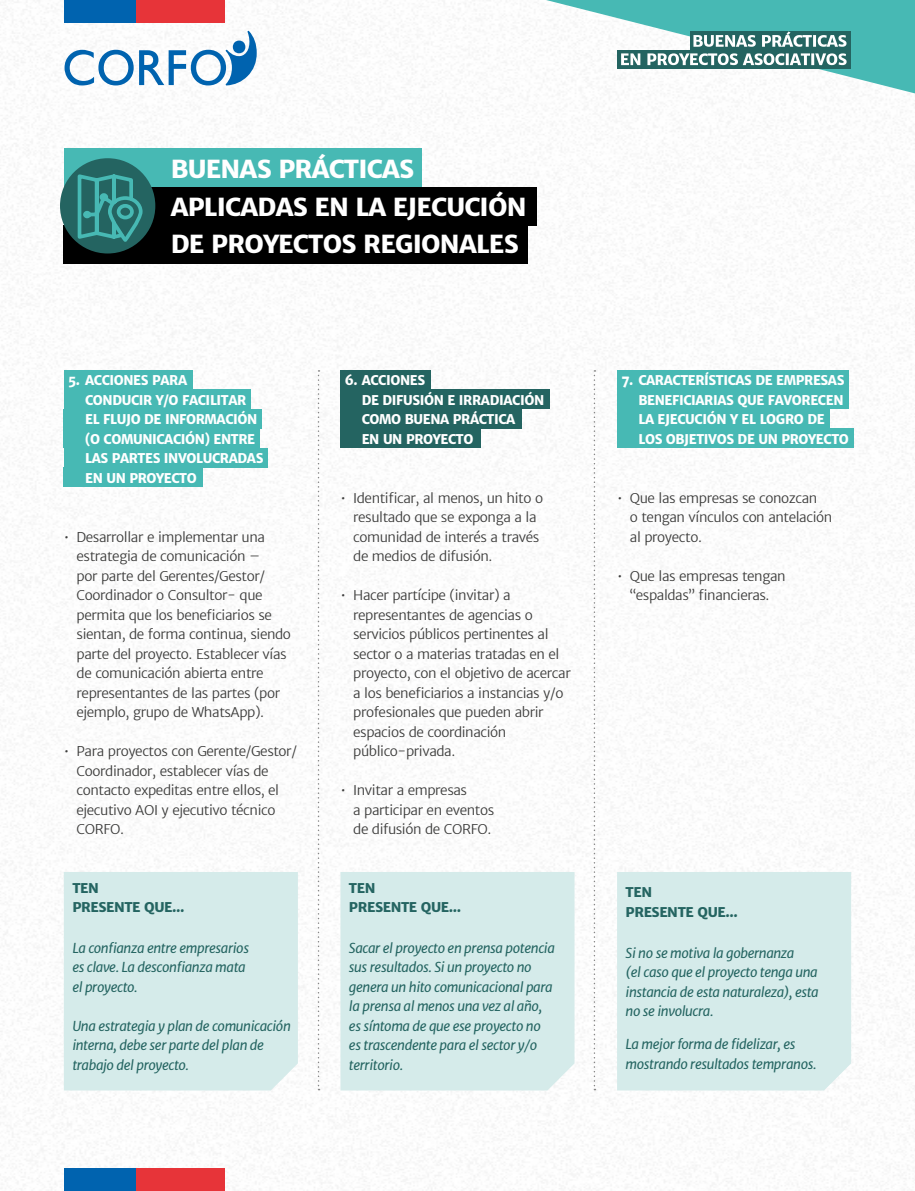
<style>
.page{position:relative;width:915px;height:1191px;background:#fff}
.page>*{position:absolute;margin:0;border:0;box-sizing:border-box;transform-origin:0 0}
.t1{font:800 24.9px/37.3px "Merriweather Sans";letter-spacing:-.03em;color:#fff}
.t2{font:300 13.5px/19.5px "Merriweather Sans";letter-spacing:-.03em;color:#3c3c3b}
.t3{font:italic 13.5px/19.5px "Merriweather Sans";letter-spacing:-.03em;color:#246461}
.t4{font:800 13.5px/19.5px "Merriweather Sans";letter-spacing:-.03em;color:#fff;scale:.95 1}
.t5{font:800 13.5px/19.5px "Merriweather Sans";letter-spacing:-.03em;color:#246461}
</style>
<div class="page">
<img style="left:0;top:0;width:914px;height:1191px">
<svg style="left:64px;top:31px;width:192px;height:54px"></svg>
<div style="left:64px;top:0;width:72px;height:22px;background:#0063af"></div>
<div style="left:136px;top:0;width:89px;height:22px;background:#e73439"></div>
<div style="left:64px;top:1168px;width:72px;height:23px;background:#0063af"></div>
<div style="left:136px;top:1168px;width:89px;height:23px;background:#e73439"></div>
<svg style="left:506px;top:0;width:408px;height:99px"></svg>
<div style="left:64px;top:872px;width:234px;height:218px;background:#d5ebea"></div>
<div style="left:340px;top:872px;width:234px;height:218px;background:#d5ebea"></div>
<div style="left:64px;top:370px;width:129px;height:20px;background:#47b9b4"></div>
<div style="left:617px;top:370px;width:231px;height:20px;background:#47b9b4"></div>
<div style="left:340px;top:370px;width:91px;height:20px;background:#246461"></div>
<div style="left:64px;top:409px;width:198px;height:20px;background:#47b9b4"></div>
<div style="left:617px;top:409px;width:212px;height:20px;background:#47b9b4"></div>
<div style="left:340px;top:409px;width:182px;height:20px;background:#246461"></div>
<div style="left:340px;top:428px;width:140px;height:20px;background:#246461"></div>
<div style="left:64px;top:448px;width:203px;height:19px;background:#47b9b4"></div>
<div style="left:64px;top:389px;width:186px;height:20px;background:#47b9b4"></div>
<div style="left:617px;top:389px;width:231px;height:20px;background:#47b9b4"></div>
<div style="left:340px;top:389px;width:210px;height:20px;background:#246461"></div>
<div style="left:64px;top:428px;width:196px;height:20px;background:#47b9b4"></div>
<div style="left:617px;top:428px;width:236px;height:20px;background:#47b9b4"></div>
<div style="left:64px;top:467px;width:139px;height:20px;background:#47b9b4"></div>
<div style="left:64px;top:149px;width:357px;height:38px;background:#47b9b4"></div>
<div style="left:64px;top:187px;width:472px;height:38px;background:#000"></div>
<div style="left:64px;top:225px;width:464px;height:38px;background:#000"></div>
<svg style="left:317px;top:370px;width:2px;height:720px"></svg>
<svg style="left:593px;top:370px;width:2px;height:720px"></svg>
<div style="left:617px;top:872px;width:233px;height:218px;background:#d5ebea"></div>
<div style="left:60px;top:158px;width:95px;height:95px;background:#246461;border-radius:50%"></div>
<svg style="left:76px;top:172px;width:68px;height:72px"></svg>
<h1 class="t1" style="left:171px;top:150px;width:357px">BUENAS PRÁCTICAS<br>APLICADAS EN LA EJECUCIÓN<br>DE PROYECTOS REGIONALES</h1>
<p class="t4" style="left:85px;top:371px;width:189px;text-indent:-17px">5. ACCIONES PARA<br>CONDUCIR Y/O FACILITAR<br>EL FLUJO DE INFORMACIÓN (O COMUNICACIÓN) ENTRE<br>LAS PARTES INVOLUCRADAS<br>EN UN PROYECTO</p>
<p class="t2" style="left:77px;top:527px;width:216px;text-indent:-13px">• Desarrollar e implementar una estrategia de comunicación –<br>por parte del Gerentes/Gestor/<br>Coordinador o Consultor- que permita que los beneficiarios se sientan, de forma continua, siendo parte del proyecto. Establecer vías de comunicación abierta entre representantes de las partes (por ejemplo, grupo de WhatsApp).</p>
<p class="t2" style="left:77px;top:741px;width:222px;text-indent:-13px">• Para proyectos con Gerente/Gestor/<br>Coordinador, establecer vías de contacto expeditas entre ellos, el ejecutivo AOI y ejecutivo técnico<br>CORFO.</p>
<p class="t5" style="left:72px;top:877px;width:114px">TEN<br>PRESENTE QUE...</p>
<p class="t3" style="left:72px;top:938px;width:178px">La confianza entre empresarios es clave. La desconfianza mata el proyecto.</p>
<p class="t3" style="left:72px;top:1016px;width:220px">Una estrategia y plan de comunicación interna, debe ser parte del plan de trabajo del proyecto.</p>
<p class="t4" style="left:361px;top:371px;width:193px;text-indent:-17px">6. ACCIONES<br>DE DIFUSIÓN E IRRADIACIÓN<br>COMO BUENA PRÁCTICA<br>EN UN PROYECTO</p>
<p class="t2" style="left:353px;top:488px;width:191px;text-indent:-13px">• Identificar, al menos, un hito o resultado que se exponga a la comunidad de interés a través de medios de difusión.</p>
<p class="t2" style="left:353px;top:585px;width:219px;text-indent:-13px">• Hacer partícipe (invitar) a representantes de agencias o servicios públicos pertinentes al sector o a materias tratadas en el proyecto, con el objetivo de acercar a los beneficiarios a instancias y/o profesionales que pueden abrir espacios de coordinación público-privada.</p>
<p class="t2" style="left:353px;top:780px;width:142px;text-indent:-13px">• Invitar a empresas<br>a participar en eventos de difusión de CORFO.</p>
<p class="t5" style="left:349px;top:877px;width:114px">TEN<br>PRESENTE QUE...</p>
<p class="t3" style="left:349px;top:938px;width:207px">Sacar el proyecto en prensa potencia sus resultados. Si un proyecto no genera un hito comunicacional para la prensa al menos una vez al año, es síntoma de que ese proyecto no es trascendente para el sector y/o territorio.</p>
<p class="t4" style="left:638px;top:371px;width:223px;text-indent:-17px">7. CARACTERÍSTICAS DE EMPRESAS<br>BENEFICIARIAS QUE FAVORECEN<br>LA EJECUCIÓN Y EL LOGRO DE<br>LOS OBJETIVOS DE UN PROYECTO</p>
<p class="t2" style="left:629px;top:488px;width:204px;text-indent:-13px">• Que las empresas se conozcan<br>o tengan vínculos con antelación al proyecto.</p>
<p class="t2" style="left:617px;top:566px;width:170px;text-align:center">• Que las empresas tengan “espaldas” financieras.</p>
<p class="t5" style="left:625px;top:882px;width:114px">TEN<br>PRESENTE QUE...</p>
<p class="t3" style="left:625px;top:943px;width:195px">Si no se motiva la gobernanza<br>(el caso que el proyecto tenga una instancia de esta naturaleza), esta no se involucra.</p>
<p class="t3" style="left:625px;top:1034px;width:192px">La mejor forma de fidelizar, es mostrando resultados tempranos.</p>
</div>
